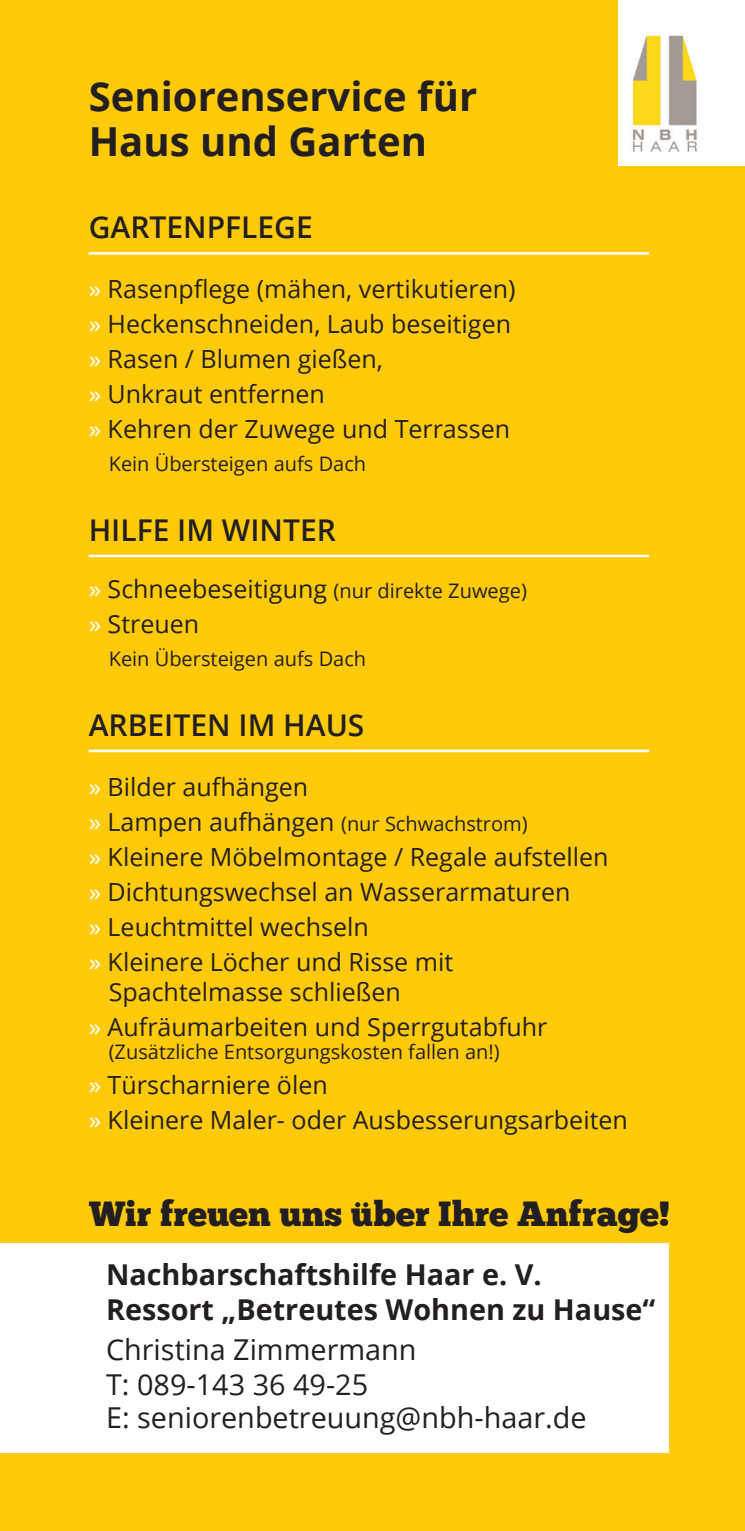
<style>
.page{position:relative;width:745px;height:1531px;background:#fff}
.page>*{position:absolute;margin:0;border:0;box-sizing:border-box;transform-origin:0 0}
.t1{font:700 40px/45px "Open Sans";color:#231f20}
.t2{font:35px "Chunk Five";color:#231f20}
.t3{font:600 30px "Open Sans";color:#231f20}
.t4{font:28.75px/33.8px "Open Sans";color:#231f20}
.t5{font:700 28.75px/35px "Open Sans";color:#231f20}
.t6{font:25px/35px "Open Sans";color:#231f20}
.t7{font:20px "Open Sans";color:#231f20}
.s1{color:#fff}
.s2{font-size:25px;color:#fff}
.s3{font-size:25px}
</style>
<div class="page">
<div style="left:0;top:0;width:744px;height:1531px;background:#feca0a"></div>
<div style="left:0;top:1243px;width:668px;height:210px;background:#fff"></div>
<hr style="left:89px;top:252px;width:559px;height:3px;background:#fff">
<hr style="left:89px;top:555px;width:559px;height:2px;background:#fff">
<hr style="left:89px;top:750px;width:559px;height:2px;background:#fff">
<div style="left:618px;top:0;width:126px;height:165px;background:#fff"></div>
<img style="left:632px;top:35px;width:66px;height:117px">
<h1 class="t1" style="left:89px;top:73px;width:390px">Seniorenservice für<br>Haus und Garten</h1>
<p class="t3" style="left:89px;top:206px;width:225px">GARTENPFLEGE</p>
<p class="t6" style="left:89px;top:271px;width:428px"><span class="s1">»</span> Rasenpflege (mähen, vertikutieren) <span class="s1">»</span> Heckenschneiden, Laub beseitigen <span class="s1">»</span> Rasen / Blumen gießen,<br><span class="s1">»</span> Unkraut entfernen<br><span class="s1">»</span> Kehren der Zuwege und Terrassen</p>
<p class="t7" style="left:109px;top:449px;width:259px">Kein Übersteigen aufs Dach</p>
<p class="t3" style="left:89px;top:509px;width:248px">HILFE IM WINTER</p>
<p class="t7" style="left:89px;top:577px;width:439px"><span class="s2">»</span> <span class="s3">Schneebeseitigung</span> (nur direkte Zuwege)</p>
<p class="t6" style="left:89px;top:606px;width:112px"><span class="s1">»</span> Streuen</p>
<p class="t7" style="left:109px;top:644px;width:259px">Kein Übersteigen aufs Dach</p>
<p class="t3" style="left:89px;top:704px;width:277px">ARBEITEN IM HAUS</p>
<p class="t6" style="left:89px;top:768px;width:221px"><span class="s1">»</span> Bilder aufhängen</p>
<p class="t7" style="left:89px;top:809px;width:440px"><span class="s2">»</span> <span class="s3">Lampen aufhängen</span> (nur Schwachstrom)</p>
<p class="t6" style="left:89px;top:838px;width:521px"><span class="s1">»</span> Kleinere Möbelmontage / Regale aufstellen <span class="s1">»</span> Dichtungswechsel an Wasserarmaturen<br><span class="s1">»</span> Leuchtmittel wechseln<br><span class="s1">»</span> Kleinere Löcher und Risse mit</p>
<p class="t6" style="left:89px;top:973px;width:460px;text-indent:20px">Spachtelmasse schließen<br><span class="s1">»</span> Aufräumarbeiten und Sperrgutabfuhr</p>
<p class="t7" style="left:109px;top:1038px;width:392px">(Zusätzliche Entsorgungskosten fallen an!)</p>
<p class="t6" style="left:89px;top:1067px;width:540px"><span class="s1">»</span> Türscharniere ölen<br><span class="s1">»</span> Kleinere Maler- oder Ausbesserungsarbeiten</p>
<h2 class="t2" style="left:90px;top:1191px;width:581px">Wir freuen uns über Ihre Anfrage!</h2>
<p class="t5" style="left:106px;top:1257px;width:550px">Nachbarschaftshilfe Haar e. V.<br>Ressort „Betreutes Wohnen zu Hause“</p>
<p class="t4" style="left:106px;top:1332px;width:482px">Christina Zimmermann<br>T: 089-143 36 49-25<br>E: seniorenbetreuung@nbh-haar.de</p>
</div>
